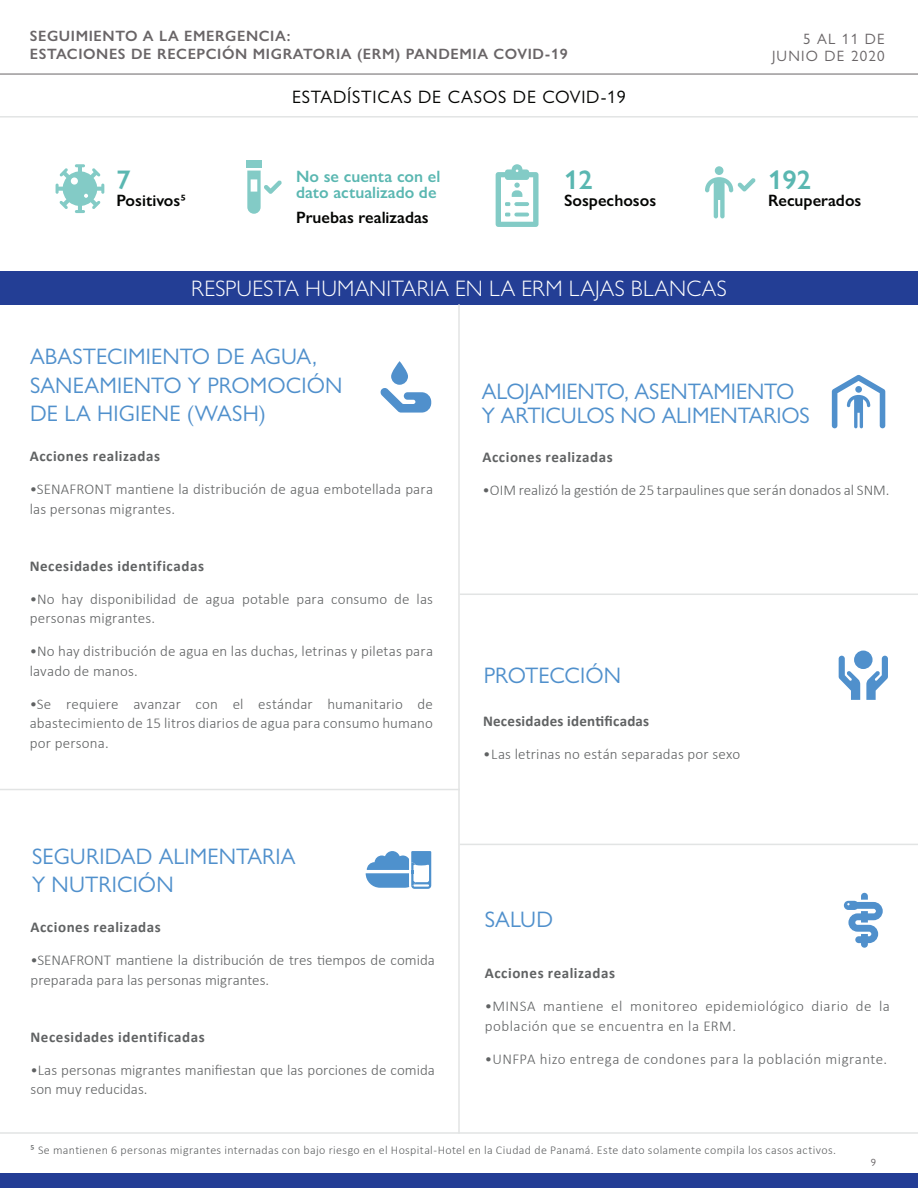
<style>
.page{position:relative;width:918px;height:1188px;background:#fff}
.page>*{position:absolute;margin:0;border:0;box-sizing:border-box;transform-origin:0 0}
.t1{font:600 27px "Gill Sans Nova";color:#5ab7b1}
.t2{font:22.5px/28.5px "Gill Sans Nova";color:#5090cc}
.t3{font:300 22.5px "Gill Sans Nova";letter-spacing:.005em;color:#fff}
.t4{font:18px "Gill Sans Nova";letter-spacing:.04em;color:#040503}
.t5{font:600 16.5px "Gill Sans Nova";color:#040503}
.t6{font:600 16.5px/16.5px "Gill Sans Nova";color:#5ab7b1}
.t7{font:300 15px/19.5px "Calibri";letter-spacing:.01em;color:#606263}
.t8{font:300 15px/19.5px "Calibri";letter-spacing:.03em;color:#606263}
.t9{font:700 15px "Calibri";letter-spacing:.035em;color:#606263}
.t10{font:600 15px/18px "Gill Sans Nova";letter-spacing:.04em;color:#696567}
.t11{font:700 15px "Calibri";letter-spacing:.015em;color:#606263}
.t12{font:15px/16.5px "Gill Sans Nova";letter-spacing:.08em;color:#696567;text-align:right}
.t13{font:300 12px "Calibri";letter-spacing:.03em;color:#606263}
.t14{font:10.5px "Gill Sans Nova";color:#696567}
.s1{font-weight:400}
</style>
<div class="page">
<hr style="left:0;top:74px;width:918px;height:1px;background:#696567">
<div style="left:0;top:1173px;width:918px;height:15px;background:#233d95"></div>
<div style="left:0;top:271px;width:918px;height:33px;background:#233e95"></div>
<hr style="left:458px;top:304px;width:2px;height:830px;background:#e2e4e4">
<hr style="left:460px;top:844px;width:458px;height:1px;background:#e2e4e4">
<hr style="left:460px;top:594px;width:458px;height:1px;background:#e2e4e4">
<hr style="left:0;top:1132px;width:918px;height:2px;background:#e2e4e4">
<hr style="left:0;top:789px;width:460px;height:1px;background:#e2e4e4">
<svg style="left:380px;top:361px;width:51px;height:52px"></svg>
<svg style="left:844px;top:893px;width:39px;height:55px"></svg>
<svg style="left:866px;top:656px;width:22px;height:44px"></svg>
<svg style="left:839px;top:656px;width:21px;height:44px"></svg>
<div style="left:854px;top:651px;width:19px;height:18px;background:#5090cc;border-radius:50%"></div>
<svg style="left:366px;top:851px;width:65px;height:38px"></svg>
<hr style="left:0;top:116px;width:918px;height:2px;background:#e2e4e4">
<svg style="left:56px;top:164px;width:48px;height:49px"></svg>
<svg style="left:496px;top:164px;width:43px;height:63px"></svg>
<div style="left:246px;top:161px;width:16px;height:7px;background:#83cbc6"></div>
<svg style="left:247px;top:171px;width:35px;height:43px"></svg>
<div style="left:715px;top:166px;width:8px;height:9px;background:#83cbc6;border-radius:50%"></div>
<svg style="left:705px;top:177px;width:51px;height:41px"></svg>
<svg style="left:832px;top:375px;width:53px;height:53px"></svg>
<p class="t10" style="left:30px;top:26px;width:539px">SEGUIMIENTO A LA EMERGENCIA:<br>ESTACIONES DE RECEPCIÓN MIGRATORIA (ERM) PANDEMIA COVID-19</p>
<p class="t12" style="left:772px;top:31px;width:114px">5 AL 11 DE<br>JUNIO DE 2020</p>
<h1 class="t1" style="left:116px;top:164px;width:16px">7</h1>
<p class="t5" style="left:116px;top:190px;width:71px">Positivos5</p>
<p class="t4" style="left:292px;top:85px;width:335px">ESTADÍSTICAS DE CASOS DE COVID-19</p>
<p class="t6" style="left:296px;top:168px;width:146px">No se cuenta con el dato actualizado de</p>
<p class="t5" style="left:296px;top:208px;width:134px">Pruebas realizadas</p>
<h1 class="t1" style="left:564px;top:164px;width:30px">12</h1>
<p class="t5" style="left:564px;top:190px;width:94px">Sospechosos</p>
<h2 class="t3" style="left:191px;top:274px;width:537px">RESPUESTA HUMANITARIA EN LA ERM LAJAS BLANCAS</h2>
<h1 class="t1" style="left:768px;top:164px;width:44px">192</h1>
<p class="t5" style="left:768px;top:190px;width:95px">Recuperados</p>
<h2 class="t2" style="left:30px;top:342px;width:314px">ABASTECIMIENTO DE AGUA,<br>SANEAMIENTO Y PROMOCIÓN<br>DE LA HIGIENE (WASH)</h2>
<p class="t9" style="left:30px;top:446px;width:132px">Acciones realizadas</p>
<p class="t7" style="left:30px;top:479px;width:405px">•SENAFRONT mantiene la distribución de agua embotellada para las personas migrantes.</p>
<p class="t9" style="left:30px;top:555px;width:176px">Necesidades identificadas</p>
<p class="t7" style="left:30px;top:589px;width:405px">•No hay disponibilidad de agua potable para consumo de las personas migrantes.</p>
<p class="t7" style="left:30px;top:641px;width:405px">•No hay distribución de agua en las duchas, letrinas y piletas para lavado de manos.</p>
<p class="t7" style="left:30px;top:694px;width:405px;text-align:justify">•Se requiere avanzar con el estándar humanitario de abastecimiento de 15 litros diarios de agua para consumo humano por persona.</p>
<h2 class="t2" style="left:32px;top:842px;width:265px">SEGURIDAD ALIMENTARIA<br>Y NUTRICIÓN</h2>
<p class="t9" style="left:31px;top:917px;width:132px">Acciones realizadas</p>
<p class="t7" style="left:31px;top:950px;width:406px">•SENAFRONT mantiene la distribución de tres tiempos de comida preparada para las personas migrantes.</p>
<p class="t9" style="left:31px;top:1026px;width:176px">Necesidades identificadas</p>
<p class="t7" style="left:31px;top:1060px;width:406px">•Las personas migrantes manifiestan que las porciones de comida son muy reducidas.</p>
<h2 class="t2" style="left:482px;top:379px;width:329px;line-height:24px">ALOJAMIENTO, ASENTAMIENTO<br>Y ARTICULOS NO ALIMENTARIOS</h2>
<p class="t9" style="left:483px;top:446px;width:132px">Acciones realizadas</p>
<p class="t7" style="left:483px;top:480px;width:409px">•OIM realizó la gestión de 25 tarpaulines que serán donados al SNM.</p>
<h2 class="t2" style="left:484px;top:661px;width:139px">PROTECCIÓN</h2>
<p class="t11" style="left:483px;top:710px;width:168px">Necesidades identificadas</p>
<p class="t7" style="left:483px;top:744px;width:259px">•Las letrinas no están separadas por sexo</p>
<h2 class="t2" style="left:485px;top:905px;width:70px">SALUD</h2>
<p class="t9" style="left:485px;top:963px;width:132px">Acciones realizadas</p>
<p class="t8" style="left:485px;top:996px;width:407px">•MINSA mantiene el monitoreo epidemiológico diario de la población que se encuentra en la ERM.</p>
<p class="t8" style="left:485px;top:1049px;width:404px">•UNFPA hizo entrega de condones para la población migrante.</p>
<p class="t13" style="left:31px;top:1143px;width:807px"><span class="s1">⁵</span> Se mantienen 6 personas migrantes internadas con bajo riesgo en el Hospital-Hotel en la Ciudad de Panamá. Este dato solamente compila los casos activos.</p>
<p class="t14" style="left:871px;top:1156px;width:7px">9</p>
</div>
